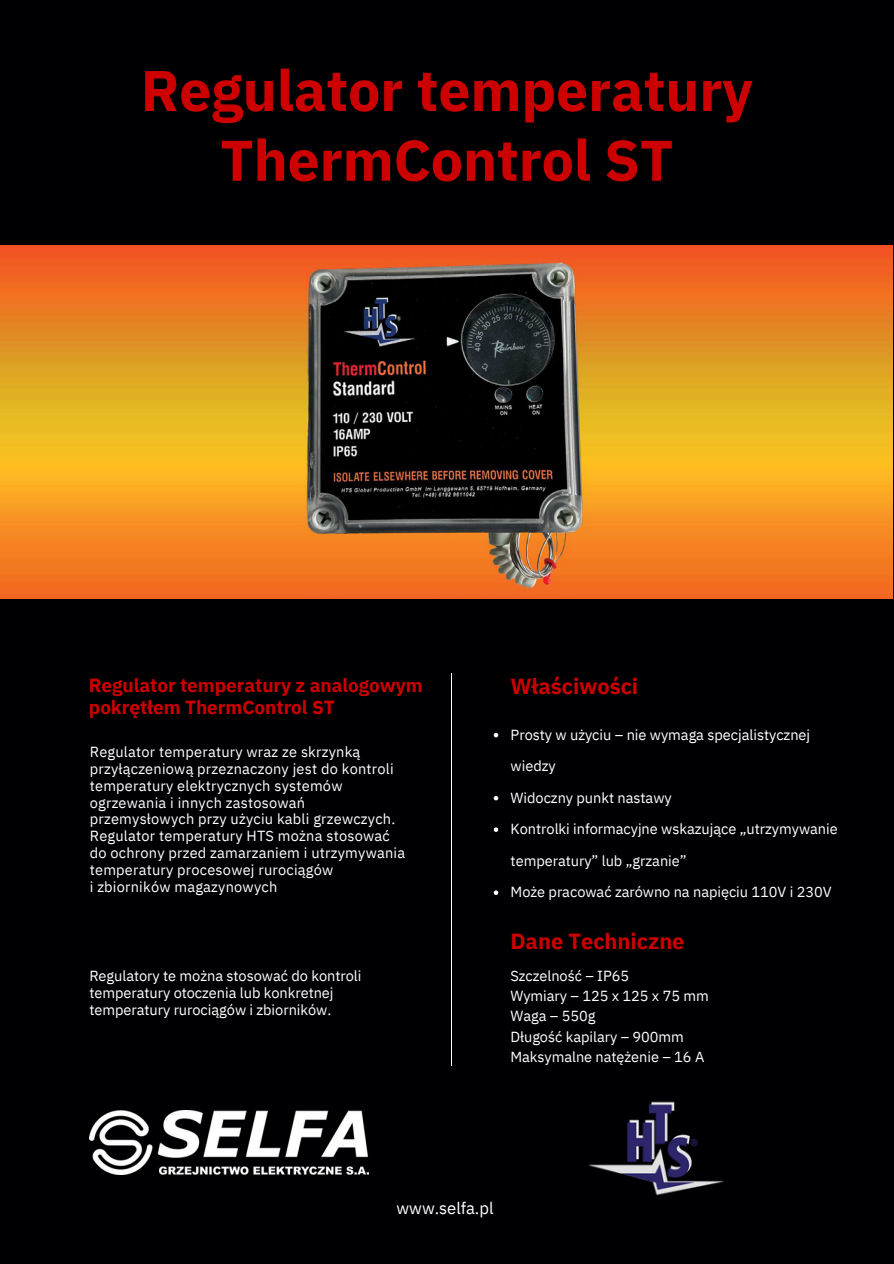
<style>
.page{position:relative;width:894px;height:1264px;background:#fff}
.page>*{position:absolute;margin:0;border:0;box-sizing:border-box;transform-origin:0 0}
.t1{font:700 57.3px/69.8px "IBM Plex Sans";letter-spacing:-.005em;color:#c00;text-align:center}
.t2{font:700 21.9px "IBM Plex Sans";color:#c00}
.t3{font:700 18.9px/22.5px "IBM Plex Sans";letter-spacing:-.005em;color:#c00}
.t4{font:16.65px "IBM Plex Sans";letter-spacing:-.005em;color:#fff}
.t5{font:14.55px/16.8px "IBM Plex Sans";letter-spacing:-.005em;color:#fff}
.t6{font:14.55px/16.8px "IBM Plex Sans";letter-spacing:.015em;color:#fff}
</style>
<div class="page">
<div style="left:0;top:0;width:893px;height:1263px;background:#000003"></div>
<img style="left:0;top:245px;width:892px;height:353px">
<hr style="left:451px;top:673px;width:1px;height:392px;background:#fff">
<img style="left:588px;top:1101px;width:136px;height:95px">
<img style="left:89px;top:1110px;width:279px;height:64px">
<svg style="left:493px;top:733px;width:5px;height:4px"></svg>
<svg style="left:493px;top:796px;width:5px;height:4px"></svg>
<svg style="left:493px;top:827px;width:5px;height:5px"></svg>
<svg style="left:493px;top:890px;width:5px;height:5px"></svg>
<p class="t1" style="left:141px;top:55px;width:613px">Regulator temperatury<br>ThermControl ST</p>
<p class="t3" style="left:89px;top:673px;width:335px">Regulator temperatury z analogowym pokrętłem ThermControl ST</p>
<h2 class="t6" style="left:90px;top:743px;width:317px">Regulator temperatury wraz ze skrzynką przyłączeniową przeznaczony jest do kontroli temperatury elektrycznych systemów ogrzewania i innych zastosowań przemysłowych przy użyciu kabli grzewczych.<br>Regulator temperatury HTS można stosować do ochrony przed zamarzaniem i utrzymywania temperatury procesowej rurociągów</h2>
<p class="t6" style="left:90px;top:878px;width:189px">i zbiorników magazynowych</p>
<p class="t5" style="left:89px;top:967px;width:273px">Regulatory te można stosować do kontroli temperatury otoczenia lub konkretnej temperatury rurociągów i zbiorników.</p>
<p class="t2" style="left:510px;top:671px;width:129px">Właściwości</p>
<p class="t5" style="left:510px;top:718px;width:301px;line-height:31.5px">Prosty w użyciu – nie wymaga specjalistycznej wiedzy</p>
<p class="t5" style="left:510px;top:788px;width:162px">Widoczny punkt nastawy</p>
<p class="t5" style="left:510px;top:813px;width:328px;line-height:31.5px">Kontrolki informacyjne wskazujące „utrzymywanie temperatury” lub „grzanie”</p>
<h2 class="t5" style="left:510px;top:883px;width:322px">Może pracować zarówno na napięciu 110V i 230V</h2>
<p class="t2" style="left:510px;top:926px;width:176px">Dane Techniczne</p>
<p class="t5" style="left:510px;top:966px;width:120px">Szczelność – IP65</p>
<p class="t5" style="left:510px;top:987px;width:200px">Wymiary – 125 x 125 x 75 mm</p>
<h4 class="t5" style="left:510px;top:1007px;width:86px">Waga – 550g</h4>
<p class="t5" style="left:510px;top:1027px;width:175px">Długość kapilary – 900mm</p>
<p class="t5" style="left:510px;top:1047px;width:195px">Maksymalne natężenie – 16 A</p>
<p class="t4" style="left:396px;top:1196px;width:98px">www.selfa.pl</p>
</div>
